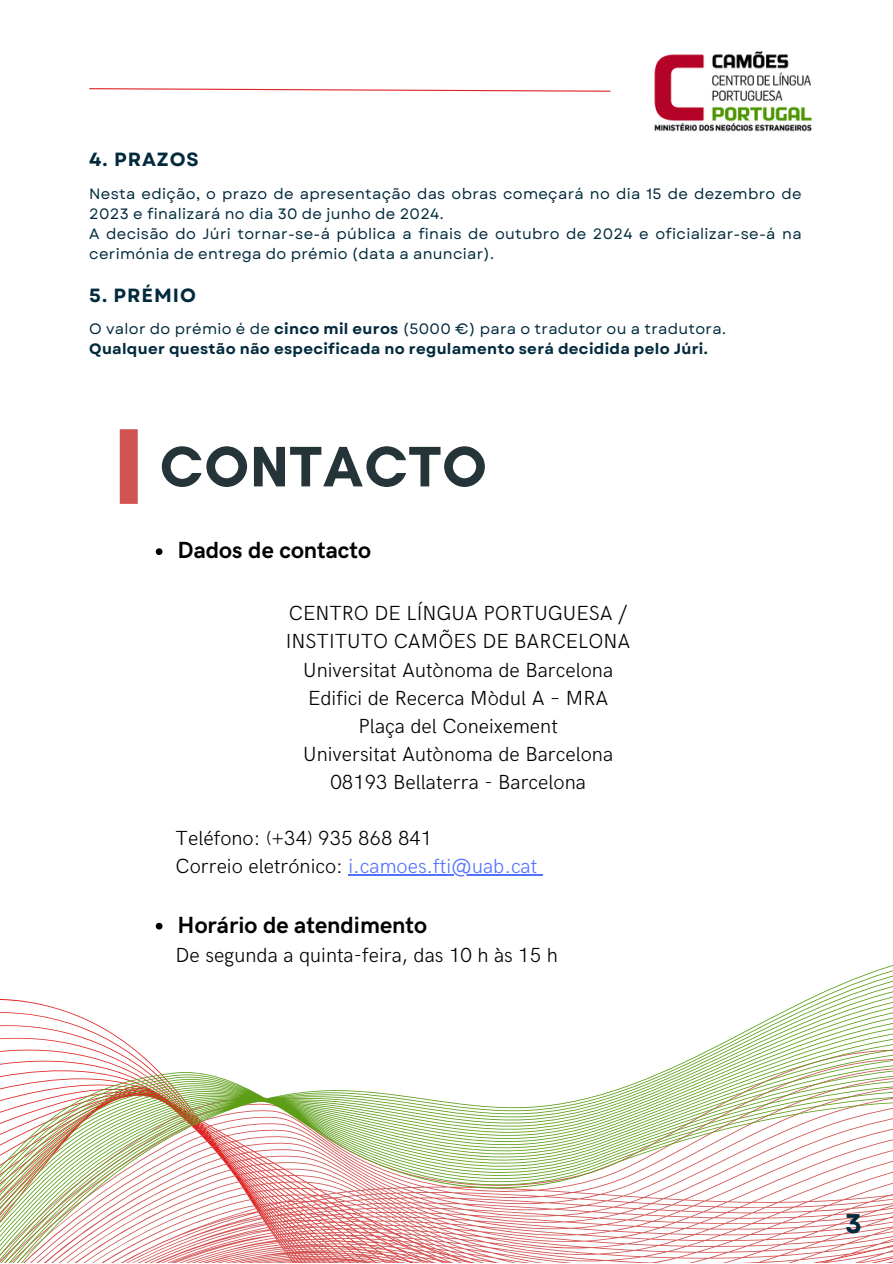
<style>
.page{position:relative;width:893px;height:1264px;background:#fff}
.page>*{position:absolute;margin:0;border:0;box-sizing:border-box;transform-origin:0 0}
.t1{font:700 58.05px "Glacial Indifference";letter-spacing:.025em;color:#253439}
.t2{font:700 27px "Garet";color:#022a3d}
.t3{font:700 23.4px "HK Grotesk";color:#000}
.t4{font:300 20.4px "HK Grotesk";color:#000}
.t5{font:300 20.4px "HK Grotesk";color:#5271ff}
.t6{font:700 19.05px "Garet";letter-spacing:.05em;color:#022a3d}
.t7{font:15px/20.2px "Garet";letter-spacing:.02em;color:#022a3d}
.t8{font:700 15px "Garet";letter-spacing:.02em;color:#022a3d}
.s1{font-weight:700}
.s2{color:#000}
</style>
<div class="page">
<svg style="left:89px;top:88px;width:522px;height:4px"></svg>
<svg style="left:0;top:965px;width:892px;height:297px"></svg>
<svg style="left:156px;top:548px;width:6px;height:7px"></svg>
<svg style="left:156px;top:922px;width:6px;height:7px"></svg>
<hr style="left:348px;top:874px;width:189px;height:1px;background:#5271ff">
<img style="left:654px;top:51px;width:158px;height:81px">
<div style="left:120px;top:429px;width:18px;height:75px;background:#d15353"></div>
<p class="t6" style="left:89px;top:146px;width:111px">4. PRAZOS</p>
<p class="t7" style="left:89px;top:183px;width:713px">Nesta edição, o prazo de apresentação das obras começará no dia 15 de dezembro de<br>2023 e finalizará no dia 30 de junho de 2024.</p>
<p class="t7" style="left:89px;top:224px;width:713px">A decisão do Júri tornar-se-á pública a finais de outubro de 2024 e oficializar-se-á na cerimónia de entrega do prémio (data a anunciar).</p>
<p class="t6" style="left:89px;top:281px;width:108px">5. PRÉMIO</p>
<p class="t7" style="left:89px;top:319px;width:638px">O valor do prémio é de <span class="s1">cinco mil euros</span> (5000 €) para o tradutor ou a tradutora.</p>
<p class="t8" style="left:89px;top:338px;width:620px">Qualquer questão não especificada no regulamento será decidida pelo Júri.</p>
<p class="t1" style="left:160px;top:431px;width:328px">CONTACTO</p>
<p class="t3" style="left:178px;top:537px;width:195px">Dados de contacto</p>
<p class="t4" style="left:289px;top:602px;width:340px">CENTRO DE LÍNGUA PORTUGUESA /</p>
<p class="t4" style="left:286px;top:630px;width:346px">INSTITUTO CAMÕES DE BARCELONA</p>
<p class="t4" style="left:303px;top:658px;width:311px">Universitat Autònoma de Barcelona</p>
<p class="t4" style="left:308px;top:686px;width:302px">Edifici de Recerca Mòdul A – MRA</p>
<p class="t4" style="left:358px;top:714px;width:201px">Plaça del Coneixement</p>
<p class="t4" style="left:303px;top:742px;width:311px">Universitat Autònoma de Barcelona</p>
<p class="t4" style="left:330px;top:770px;width:257px">08193 Bellaterra - Barcelona</p>
<p class="t4" style="left:175px;top:826px;width:258px">Teléfono: (+34) 935 868 841</p>
<p class="t5" style="left:175px;top:855px;width:363px"><span class="s2">Correio eletrónico:</span> i.camoes.fti@uab.cat</p>
<p class="t3" style="left:178px;top:911px;width:251px">Horário de atendimento</p>
<p class="t4" style="left:175px;top:943px;width:384px">De segunda a quinta-feira, das 10 h às 15 h</p>
<p class="t2" style="left:845px;top:1203px;width:18px">3</p>
</div>
